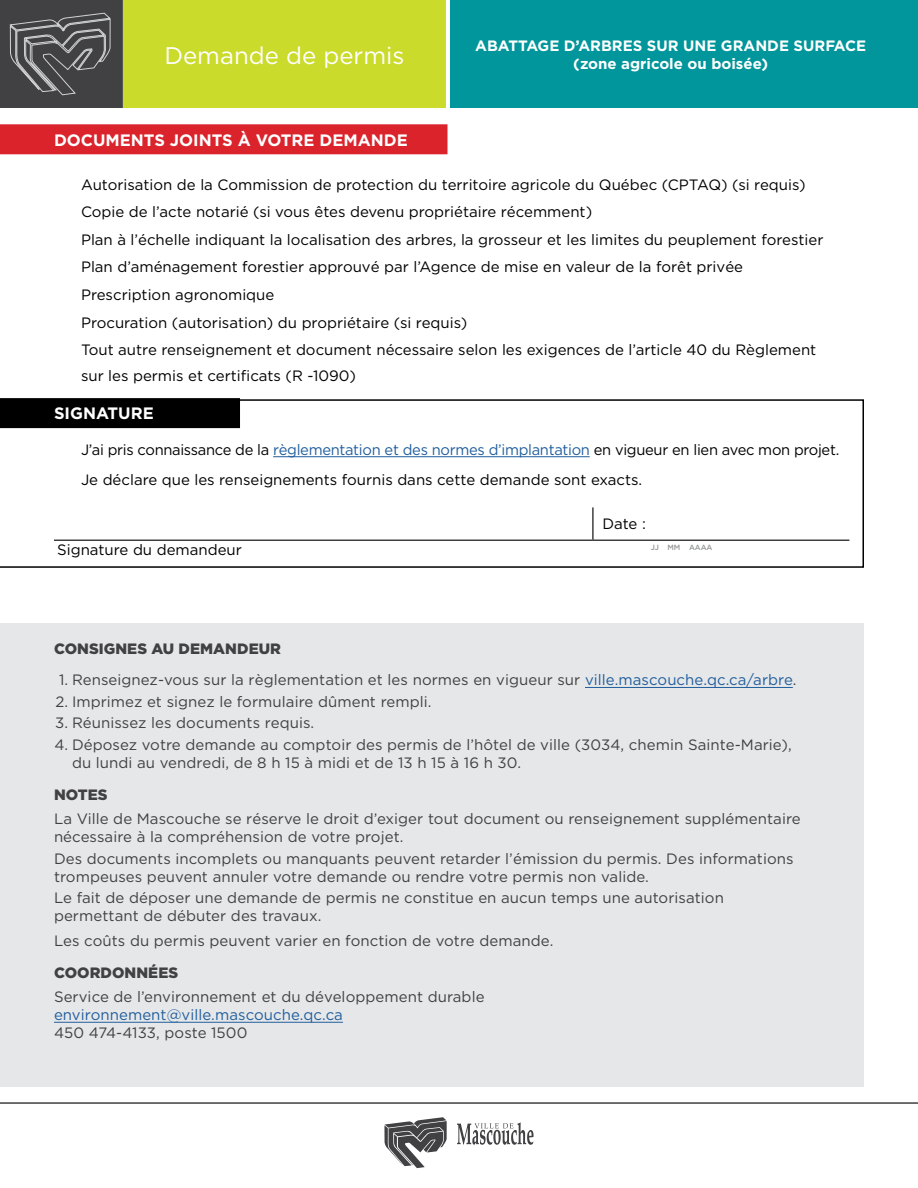
<style>
.page{position:relative;width:918px;height:1188px;background:#fff}
.page>*{position:absolute;margin:0;border:0;box-sizing:border-box;transform-origin:0 0}
.t1{font:24px "Gotham HTF";color:#fff}
.t2{font:700 16.5px "Gotham HTF";color:#fff}
.t3{font:15px/18px "Gotham HTF";letter-spacing:.005em;color:#414042}
.t4{font:15px/27.6px "Gotham HTF";color:#000}
.t5{font:15px/30.3px "Gotham HTF";letter-spacing:-.02em;color:#000}
.t6{font:700 15px/18px "Gotham HTF";color:#fff;text-align:center}
.t7{font:900 15px "Gotham HTF";letter-spacing:.005em;color:#414042}
.t8{font:15px "Gotham HTF";letter-spacing:.005em;color:#215e9e}
.t9{font:500 7.5px "Gotham HTF";letter-spacing:-.015em;color:#939598}
.s1{color:#215e9e}
</style>
<div class="page">
<svg style="left:384px;top:1117px;width:63px;height:51px"></svg>
<svg style="left:457px;top:1122px;width:77px;height:23px"></svg>
<hr style="left:0;top:1102px;width:918px;height:2px;background:#414042">
<div style="left:123px;top:0;width:795px;height:108px;background:#cbdb2c"></div>
<hr style="left:446px;top:0;width:4px;height:108px;background:#fff">
<div style="left:118px;top:0;width:5px;height:108px;background:#414042"></div>
<div style="left:0;top:0;width:121px;height:108px;background:#414042"></div>
<svg style="left:10px;top:12px;width:101px;height:83px"></svg>
<div style="left:450px;top:0;width:468px;height:108px;background:#00969b"></div>
<div style="left:0;top:623px;width:864px;height:463px;background:#e6e7e8"></div>
<hr style="left:585px;top:687px;width:208px;height:1px;background:#215e9e">
<hr style="left:54px;top:1022px;width:289px;height:1px;background:#215e9e">
<div style="left:0;top:124px;width:448px;height:30px;background:#db232c"></div>
<div style="left:0;top:398px;width:240px;height:30px;background:#1c1c1c"></div>
<svg style="left:0;top:399px;width:864px;height:169px"></svg>
<h1 class="t1" style="left:164px;top:42px;width:242px">Demande de permis</h1>
<p class="t6" style="left:475px;top:37px;width:393px">ABATTAGE D’ARBRES SUR UNE GRANDE SURFACE (zone agricole ou boisée)</p>
<p class="t2" style="left:54px;top:130px;width:355px">DOCUMENTS JOINTS À VOTRE DEMANDE</p>
<p class="t4" style="left:81px;top:170px;width:744px">Autorisation de la Commission de protection du territoire agricole du Québec (CPTAQ) (si requis)<br>Copie de l’acte notarié (si vous êtes devenu propriétaire récemment)<br>Plan à l’échelle indiquant la localisation des arbres, la grosseur et les limites du peuplement forestier Plan d’aménagement forestier approuvé par l’Agence de mise en valeur de la forêt privée Prescription agronomique<br>Procuration (autorisation) du propriétaire (si requis)<br>Tout autre renseignement et document nécessaire selon les exigences de l’article 40 du Règlement</p>
<p class="t4" style="left:81px;top:362px;width:277px">sur les permis et certificats (R -1090)</p>
<p class="t2" style="left:54px;top:404px;width:101px">SIGNATURE</p>
<p class="t5" style="left:81px;top:434px;width:760px">J’ai pris connaissance de la <span class="s1">règlementation et des normes d’implantation</span> en vigueur en lien avec mon projet.<br>Je déclare que les renseignements fournis dans cette demande sont exacts.</p>
<p class="t4" style="left:602px;top:509px;width:45px">Date :</p>
<p class="t4" style="left:57px;top:536px;width:186px">Signature du demandeur</p>
<p class="t9" style="left:651px;top:543px;width:63px">JJ MM AAAA</p>
<p class="t7" style="left:54px;top:640px;width:228px">CONSIGNES AU DEMANDEUR</p>
<p class="t3" style="left:59px;top:671px;width:739px">1. Renseignez-vous sur la règlementation et les normes en vigueur sur <span class="s1">ville.mascouche.qc.ca/arbre</span>.</p>
<p class="t3" style="left:55px;top:692px;width:378px">2. Imprimez et signez le formulaire dûment rempli.</p>
<p class="t3" style="left:55px;top:714px;width:261px">3. Réunissez les documents requis.</p>
<p class="t3" style="left:72px;top:735px;width:721px;text-indent:-18px">4. Déposez votre demande au comptoir des permis de l’hôtel de ville (3034, chemin Sainte-Marie), du lundi au vendredi, de 8 h 15 à midi et de 13 h 15 à 16 h 30.</p>
<p class="t7" style="left:54px;top:786px;width:55px">NOTES</p>
<p class="t3" style="left:54px;top:810px;width:748px">La Ville de Mascouche se réserve le droit d’exiger tout document ou renseignement supplémentaire nécessaire à la compréhension de votre projet.</p>
<p class="t3" style="left:54px;top:849px;width:741px">Des documents incomplets ou manquants peuvent retarder l’émission du permis. Des informations trompeuses peuvent annuler votre demande ou rendre votre permis non valide.</p>
<p class="t3" style="left:54px;top:889px;width:671px">Le fait de déposer une demande de permis ne constitue en aucun temps une autorisation permettant de débuter des travaux.</p>
<p class="t3" style="left:54px;top:931px;width:501px">Les coûts du permis peuvent varier en fonction de votre demande.</p>
<p class="t7" style="left:54px;top:964px;width:126px">COORDONNÉES</p>
<p class="t3" style="left:54px;top:988px;width:432px">Service de l’environnement et du développement durable</p>
<p class="t8" style="left:54px;top:1007px;width:290px">environnement@ville.mascouche.qc.ca</p>
<p class="t3" style="left:54px;top:1024px;width:195px">450 474-4133, poste 1500</p>
</div>
